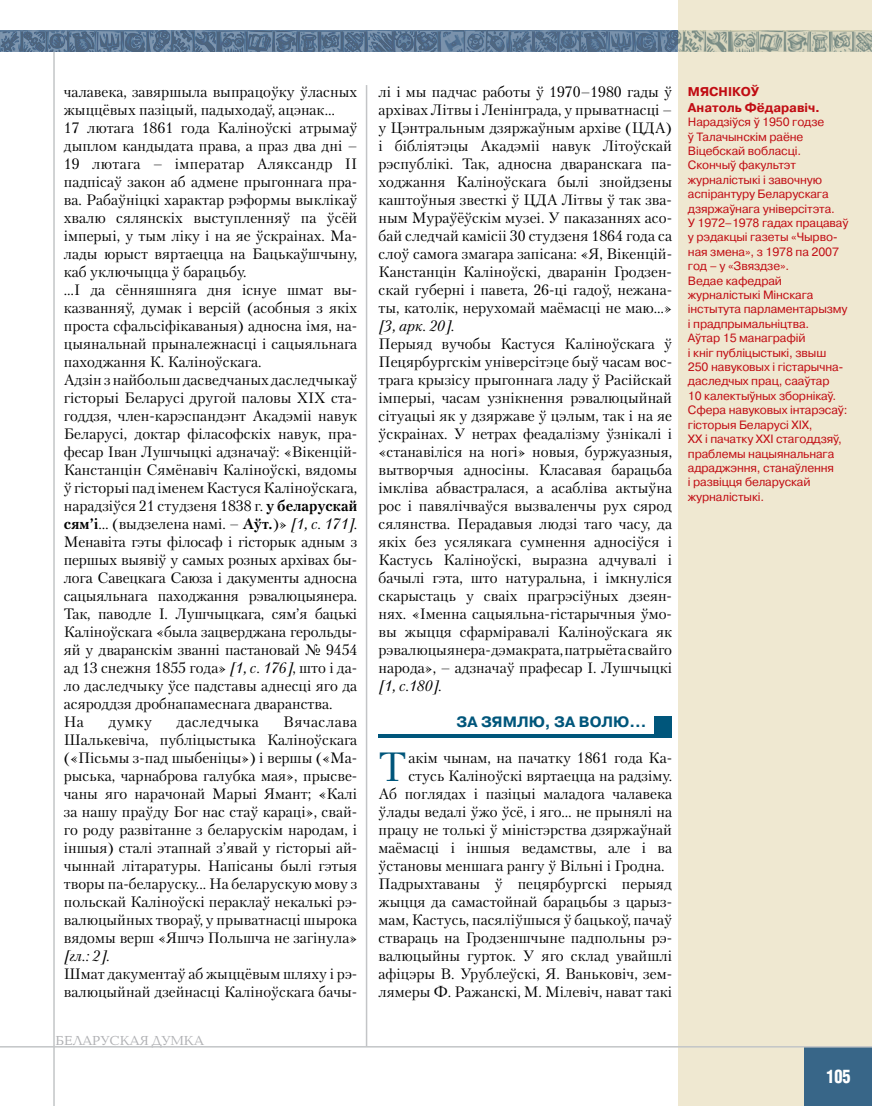
<style>
.page{position:relative;width:872px;height:1106px;background:#fff}
.page>*{position:absolute;margin:0;border:0;box-sizing:border-box;transform-origin:0 0}
.t1{font:40.65px "Petersburg C";color:#00567b}
.t2{font:700 18px "AG Letterica Cond L";color:#fff;scale:.9 1}
.t3{font:15px/18px "Petersburg C";color:#000;text-align:justify}
.t4{font:italic 15px "Petersburg C";color:#000}
.t5{font:700 15px "Pragmatica C";color:#00567b}
.t6{font:15px "Petersburg C";letter-spacing:.03em;color:#000}
.t7{font:13.5px "Baltica C";color:#aeafb2}
.t8{font:700 12.75px/15.3px "Pragmatica C";color:#c10c13}
.t9{font:12px/14.4px "Pragmatica C";letter-spacing:-.01em;color:#c10c13}
.s1{font-weight:700}
.s2{font-style:italic}
</style>
<div class="page">
<div style="left:678px;top:0;width:194px;height:1106px;background:#efe8d1"></div>
<hr style="left:53px;top:52px;width:2px;height:1054px;background:#c3c5c7">
<hr style="left:366px;top:85px;width:1px;height:961px;background:#c3c5c7">
<div style="left:804px;top:1047px;width:68px;height:59px;background:#386688"></div>
<svg style="left:0;top:31px;width:872px;height:21px"></svg>
<hr style="left:0;top:1046px;width:872px;height:1px;background:#c3c5c7">
<div style="left:654px;top:716px;width:18px;height:20px;background:#00567b"></div>
<hr style="left:378px;top:734px;width:294px;height:3px;background:#00567b">
<p class="t3" style="left:64px;top:82px;width:295px;text-align:left">чалавека, завяршыла выпрацоўку ўласных жыццёвых пазіцый, падыходаў, ацэнак…<br>17 лютага 1861 года Каліноўскі атрымаў дыплом кандыдата права, а праз два дні – 19 лютага – імператар Аляксандр ІІ падпісаў закон аб адмене прыгоннага пра&shy;ва. Рабаўніцкі характар рэформы выклікаў хвалю сялянскіх выступленняў па ўсёй імперыі, у тым ліку і на яе ўскраінах. Ма&shy;лады юрыст вяртаецца на Бацькаўшчыну, каб уключыцца ў барацьбу.<br>…І да сённяшняга дня існуе шмат вы&shy;казванняў, думак і версій (асобныя з якіх проста сфальсіфікаваныя) адносна імя, на&shy;цыянальнай прыналежнасці і сацыяльнага паходжання К. Каліноўскага.<br>Адзін з найбольш дасведчаных даследчыкаў гісторыі Беларусі другой паловы ХІХ ста&shy;годдзя, член-карэспандэнт Акадэміі навук Беларусі, доктар філасофскіх навук, пра&shy;фесар Іван Лушчыцкі адзначаў: «Вікенцій-Канстанцін Сямёнавіч Каліноўскі, вядомы ў гісторыі пад іменем Кастуся Каліноўскага, нарадзіўся 21 студзеня 1838 г. <span class="s1">у беларускай сям’і</span>… (выдзелена намі. – <span class="s1">Аўт.</span>)» <span class="s2">[1, с. 171].<br></span>Менавіта гэты філосаф і гісторык адным з першых выявіў у самых розных архівах бы&shy;лога Савецкага Саюза і дакументы адносна сацыяльнага паходжання рэвалюцыянера.<br>Так, паводле І. Лушчыцкага, сям’я бацькі Каліноўскага «была зацверджана герольды&shy;яй у дваранскім званні пастановай № 9454 ад 13 снежня 1855 года» <span class="s2">[1, с. 176]</span>, што і да&shy;ло даследчыку ўсе падставы аднесці яго да асяроддзя дробнапамеснага дваранства.<br>На</p>
<p class="t3" style="left:64px;top:712px;width:295px;text-indent:219px">Вячаслава Шалькевіча, публіцыстыка Каліноўскага («Пісьмы з-пад шыбеніцы») і вершы («Ма&shy;рыська, чарнаброва галубка мая», прысве&shy;чаны яго нарачонай Марыі Ямант; «Калі за нашу праўду Бог нас стаў караці», свай&shy;го роду развітанне з беларускім народам, і іншыя) сталі этапнай з’явай у гісторыі ай&shy;чыннай літаратуры. Напісаны былі гэтыя творы па-беларуску... На беларускую мову з польскай Каліноўскі пераклаў некалькі рэ&shy;валюцыйных твораў, у прыватнасці шырока вядомы верш «Яшчэ Польшча не загінула»</p>
<p class="t4" style="left:64px;top:947px;width:47px">[гл.: 2].</p>
<p class="t3" style="left:64px;top:964px;width:295px">Шмат дакументаў аб жыццёвым шляху і рэ&shy;валюцыйнай дзейнасці Каліноўскага бачы-</p>
<p class="t3" style="left:108px;top:712px;width:45px">думку</p>
<p class="t6" style="left:176px;top:713px;width:84px">даследчыка</p>
<p class="t7" style="left:56px;top:1033px;width:150px">БЕЛАРУСКАЯ ДУМКА</p>
<p class="t3" style="left:378px;top:82px;width:295px">лі і мы падчас работы ў 1970–1980 гады ў архівах Літвы і Ленінграда, у прыватнасці – у Цэнтральным дзяржаўным архіве (ЦДА) і бібліятэцы Акадэміі навук Літоўскай рэспублікі. Так, адносна дваранскага па&shy;ходжання Каліноўскага былі знойдзены каштоўныя звесткі ў ЦДА Літвы ў так зва&shy;ным Мураўёўскім музеі. У паказаннях асо&shy;бай следчай камісіі 30 студзеня 1864 года са слоў самога змагара запісана: «Я, Вікенцій-Канстанцін Каліноўскі, дваранін Гродзен&shy;скай губерні і павета, 26-ці гадоў, нежана&shy;ты, католік, нерухомай маёмасці не маю…»</p>
<p class="t4" style="left:378px;top:317px;width:77px">[3, арк. 20].</p>
<p class="t3" style="left:378px;top:334px;width:295px">Перыяд вучобы Кастуся Каліноўскага ў Пецярбургскім універсітэце быў часам вос&shy;трага крызісу прыгоннага ладу ў Расійскай імперыі, часам узнікнення рэвалюцыйнай сітуацыі як у дзяржаве ў цэлым, так і на яе ўскраінах. У нетрах феадалізму ўзнікалі і «станавіліся на ногі» новыя, буржуазныя, вытворчыя адносіны. Класавая барацьба імкліва абвастралася, а асабліва актыўна рос і павялічваўся вызваленчы рух сярод сялянства. Перадавыя людзі таго часу, да якіх без усялякага сумнення адносіўся і Кастусь Каліноўскі, выразна адчувалі і бачылі гэта, што натуральна, і імкнуліся скарыстаць у сваіх прагрэсіўных дзеян&shy;нях. «Іменна сацыяльна-гістарычныя ўмо&shy;вы жыцця сфарміравалі Каліноўскага як рэвалюцыянера-дэмакрата, патрыёта свайго народа», – адзначаў прафесар І. Лушчыцкі</p>
<p class="t4" style="left:378px;top:677px;width:65px">[1, с.180].</p>
<p class="t5" style="left:456px;top:713px;width:192px">За зямлю, за волю…</p>
<h1 class="t1" style="left:378px;top:742px;width:29px">Т</h1>
<p class="t3" style="left:408px;top:748px;width:265px">акім чынам, на пачатку 1861 года Ка-</p>
<p class="t3" style="left:408px;top:766px;width:265px">стусь Каліноўскі вяртаецца на радзіму.</p>
<p class="t3" style="left:378px;top:784px;width:295px">Аб поглядах і пазіцыі маладога чалавека</p>
<p class="t3" style="left:378px;top:802px;width:295px">ўлады ведалі ўжо ўсё, і яго… не прынялі на</p>
<p class="t3" style="left:378px;top:820px;width:295px">працу не толькі ў міністэрства дзяржаўнай</p>
<p class="t3" style="left:378px;top:838px;width:295px">маёмасці і іншыя ведамствы, але і ва</p>
<p class="t3" style="left:378px;top:856px;width:287px">ўстановы меншага рангу ў Вільні і Гродна.</p>
<p class="t3" style="left:378px;top:874px;width:295px">Падрыхтаваны ў пецярбургскі перыяд</p>
<p class="t3" style="left:378px;top:892px;width:295px">жыцця да самастойнай барацьбы з царыз-</p>
<p class="t3" style="left:378px;top:910px;width:295px">мам, Кастусь, пасяліўшыся ў бацькоў, пачаў</p>
<p class="t3" style="left:378px;top:928px;width:295px">ствараць на Гродзеншчыне падпольны рэ-</p>
<p class="t3" style="left:378px;top:946px;width:295px">валюцыйны гурток. У яго склад увайшлі</p>
<p class="t3" style="left:378px;top:964px;width:295px">афіцэры В. Урублеўскі, Я. Ваньковіч, зем-</p>
<p class="t3" style="left:378px;top:982px;width:295px">лямеры Ф. Ражанскі, М. Мілевіч, нават такі</p>
<p class="t8" style="left:688px;top:84px;width:134px">МЯСНІКОЎ<br>Анатоль Фёдаравіч.</p>
<p class="t9" style="left:688px;top:115px;width:162px">Нарадзіўся ў 1950 годзе<br>ў Талачынскім раёне<br>Віцебскай вобласці.<br>Скончыў факультэт журналістыкі і завочную аспірантуру Беларускага дзяржаўнага універсітэта.<br>У 1972–1978 гадах працаваў у рэдакцыі газеты «Чырво&shy;ная змена», з 1978 па 2007 год – у «Звяздзе».<br>Ведае кафедрай журналістыкі Мінскага інстытута парламентарызму і прадпрымальніцтва.<br>Аўтар 15 манаграфій<br>і кніг публіцыстыкі, звыш<br>250 навуковых і гістарычна&shy;даследчых прац, сааўтар<br>10 калектыўных зборнікаў.<br>Сфера навуковых інтарэсаў: гісторыя Беларусі ХІХ,<br>ХХ і пачатку ХХІ стагоддзяў, праблемы нацыянальнага адраджэння, станаўлення<br>і развіцця беларускай журналістыкі.</p>
<p class="t2" style="left:826px;top:1065px;width:29px">105</p>
</div>
